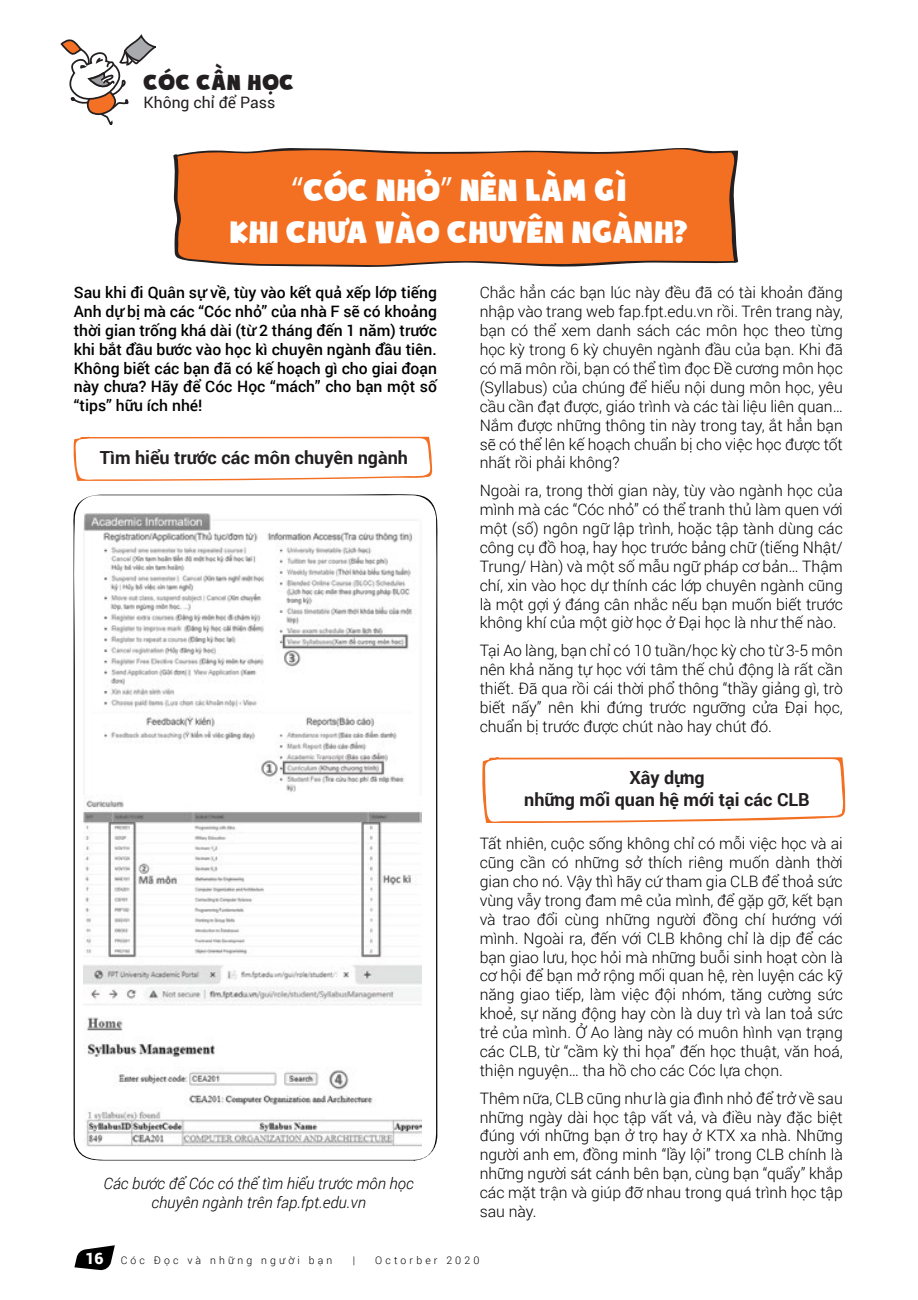
<style>
.page{position:relative;width:918px;height:1300px;background:#fff}
.page>*{position:absolute;margin:0;border:0;box-sizing:border-box;transform-origin:0 0}
.t1{font:35px/42px "i Ciel Soupof Justice";color:#fff;text-align:center}
.t2{font:24.5px "i Ciel Soupof Justice";letter-spacing:.025em;color:#231f20}
.t3{font:700 18.03px/21.7px "Roboto";color:#231f20;text-align:center}
.t4{font:300 15.75px/18.9px "Roboto";color:#000;text-align:justify}
.t5{font:500 15.75px/18.9px "Roboto";color:#000;text-align:justify}
.t6{font:italic 300 15.75px/18.9px "Roboto";color:#000;text-align:center}
.t7{font:15.75px "Roboto";color:#231f20}
.t8{font:900 15.75px "Roboto";color:#fff}
.t9{font:300 10.5px "Roboto";letter-spacing:.3em;color:#000}
.s1{font-family:"Myriad Pro"}
</style>
<div class="page">
<svg style="left:74px;top:1245px;width:41px;height:25px"></svg>
<svg style="left:173px;top:148px;width:565px;height:119px;background:#ea722c"></svg>
<svg style="left:60px;top:34px;width:96px;height:91px"></svg>
<svg style="left:74px;top:437px;width:358px;height:44px"></svg>
<svg style="left:482px;top:757px;width:363px;height:66px"></svg>
<svg style="left:73px;top:494px;width:365px;height:666px"></svg>
<h2 class="t2" style="left:144px;top:64px;width:152px">CÓC CẦN HỌC</h2>
<p class="t7" style="left:144px;top:92px;width:133px">Không chỉ để Pass</p>
<h1 class="t1" style="left:230px;top:164px;width:459px"><span class="s1">“</span>CÓC NHỎ<span class="s1">”</span> NÊN LÀM GÌ<br>KHI CHƯA VÀO CHUYÊN NGÀNH?</h1>
<p class="t5" style="left:74px;top:282px;width:365px">Sau khi đi Quân sự về, tùy vào kết quả xếp lớp tiếng Anh dự bị mà các “Cóc nhỏ” của nhà F sẽ có khoảng thời gian trống khá dài (từ 2 tháng đến 1 năm) trước khi bắt đầu bước vào học kì chuyên ngành đầu tiên.<br>Không biết các bạn đã có kế hoạch gì cho giai đoạn này chưa? Hãy để Cóc Học “mách” cho bạn một số “tips” hữu ích nhé!</p>
<p class="t4" style="left:480px;top:283px;width:365px">Chắc hẳn các bạn lúc này đều đã có tài khoản đăng nhập vào trang web fap.fpt.edu.vn rồi. Trên trang này, bạn có thể xem danh sách các môn học theo từng học kỳ trong 6 kỳ chuyên ngành đầu của bạn. Khi đã có mã môn rồi, bạn có thể tìm đọc Đề cương môn học (Syllabus) của chúng để hiểu nội dung môn học, yêu cầu cần đạt được, giáo trình và các tài liệu liên quan… Nắm được những thông tin này trong tay, ắt hẳn bạn sẽ có thể lên kế hoạch chuẩn bị cho việc học được tốt nhất rồi phải không?</p>
<p class="t4" style="left:480px;top:480px;width:365px">Ngoài ra, trong thời gian này, tùy vào ngành học của mình mà các “Cóc nhỏ” có thể tranh thủ làm quen với một (số) ngôn ngữ lập trình, hoặc tập tành dùng các công cụ đồ hoạ, hay học trước bảng chữ (tiếng Nhật/ Trung/ Hàn) và một số mẫu ngữ pháp cơ bản… Thậm chí, xin vào học dự thính các lớp chuyên ngành cũng là một gợi ý đáng cân nhắc nếu bạn muốn biết trước không khí của một giờ học ở Đại học là như thế nào.</p>
<p class="t4" style="left:480px;top:640px;width:365px">Tại Ao làng, bạn chỉ có 10 tuần/học kỳ cho từ 3-5 môn nên khả năng tự học với tâm thế chủ động là rất cần thiết. Đã qua rồi cái thời phổ thông “thầy giảng gì, trò biết nấy” nên khi đứng trước ngưỡng cửa Đại học, chuẩn bị trước được chút nào hay chút đó.</p>
<p class="t3" style="left:100px;top:446px;width:310px">Tìm hiểu trước các môn chuyên ngành</p>
<p class="t6" style="left:104px;top:1173px;width:312px">Các bước để Cóc có thể tìm hiểu trước môn học chuyên ngành trên fap.fpt.edu.vn</p>
<p class="t3" style="left:524px;top:766px;width:287px">Xây dựng<br>những mối quan hệ mới tại các CLB</p>
<p class="t4" style="left:480px;top:833px;width:365px">Tất nhiên, cuộc sống không chỉ có mỗi việc học và ai cũng cần có những sở thích riêng muốn dành thời gian cho nó. Vậy thì hãy cứ tham gia CLB để thoả sức vùng vẫy trong đam mê của mình, để gặp gỡ, kết bạn và trao đổi cùng những người đồng chí hướng với mình. Ngoài ra, đến với CLB không chỉ là dịp để các bạn giao lưu, học hỏi mà những buỗi sinh hoạt còn là cơ hội để bạn mở rộng mối quan hệ, rèn luyện các kỹ năng giao tiếp, làm việc đội nhóm, tăng cường sức khoẻ, sự năng động hay còn là duy trì và lan toả sức trẻ của mình. Ở Ao làng này có muôn hình vạn trạng các CLB, từ “cầm kỳ thi họa” đến học thuật, văn hoá, thiện nguyện… tha hồ cho các Cóc lựa chọn.</p>
<p class="t4" style="left:480px;top:1088px;width:365px">Thêm nữa, CLB cũng như là gia đình nhỏ để trở về sau những ngày dài học tập vất vả, và điều này đặc biệt đúng với những bạn ở trọ hay ở KTX xa nhà. Những người anh em, đồng minh “lầy lội” trong CLB chính là những người sát cánh bên bạn, cùng bạn “quẩy” khắp các mặt trận và giúp đỡ nhau trong quá trình học tập sau này.</p>
<p class="t8" style="left:85px;top:1247px;width:20px">16</p>
<p class="t9" style="left:121px;top:1253px;width:213px">Cóc Đọc và những người bạn</p>
<p class="t9" style="left:353px;top:1253px;width:4px">|</p>
<p class="t9" style="left:375px;top:1253px;width:106px">Octorber 2020</p>
</div>
